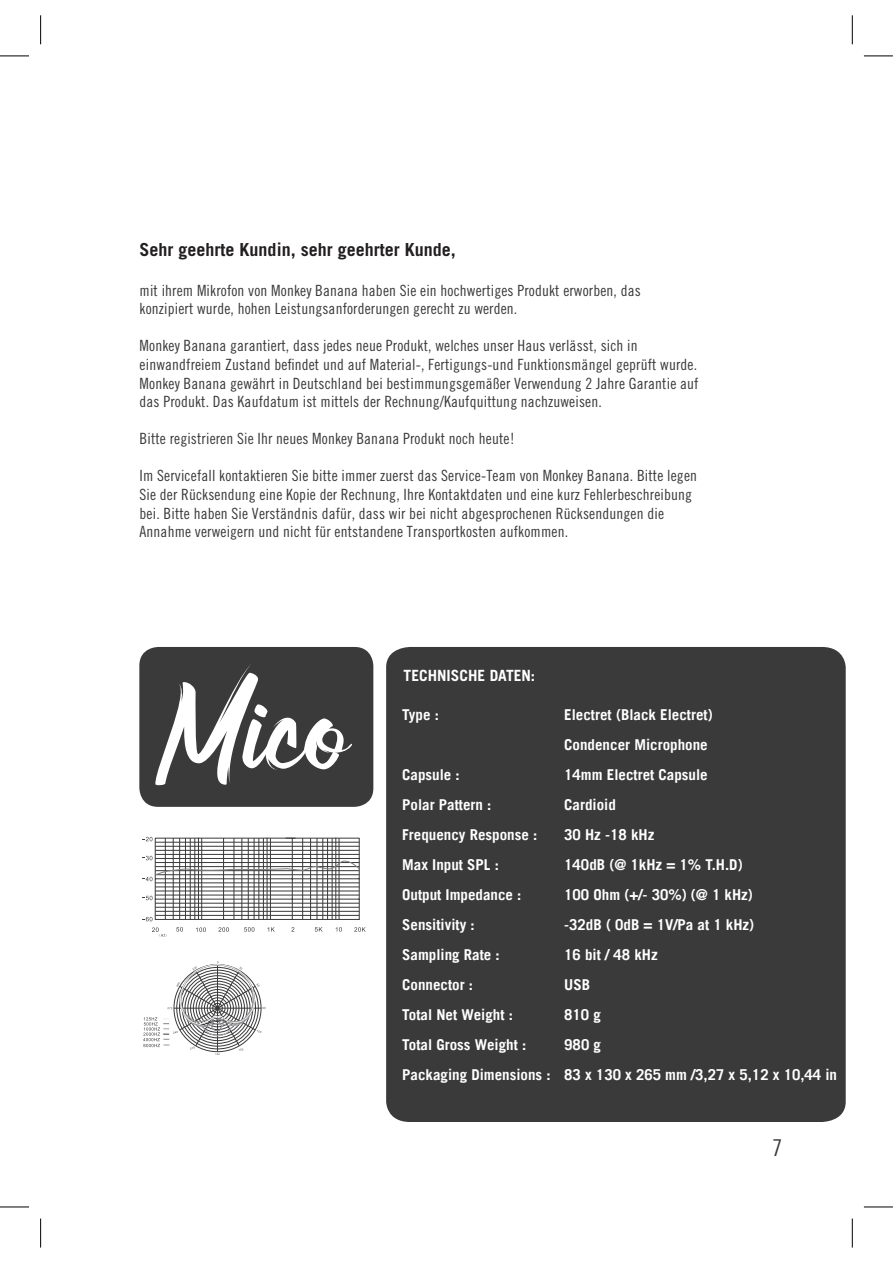
<style>
.page{position:relative;width:893px;height:1263px;background:#fff}
.page>*{position:absolute;margin:0;border:0;box-sizing:border-box;transform-origin:0 0}
.t1{font:23.25px "Trade Gothic LT Std Cn 18";color:#3b3a3b}
.t2{font:700 18px "Trade Gothic LT Std";color:#231f20}
.t3{font:15.45px/18.6px "Trade Gothic LT Std Cn 18";letter-spacing:.01em;color:#3b3a3b}
.t4{font:700 15.45px "Trade Gothic LT Std";color:#fff}
.t5{font:700 15px/30px "Trade Gothic LT";color:#fff}
</style>
<div class="page">
<div style="left:386px;top:647px;width:459px;height:475px;background:#3b3a3b"></div>
<div style="left:139px;top:647px;width:234px;height:160px;background:#3b3a3b;border-radius:19px"></div>
<svg style="left:152px;top:927px;width:15px;height:10px"></svg>
<svg style="left:176px;top:927px;width:7px;height:5px"></svg>
<svg style="left:196px;top:927px;width:10px;height:5px"></svg>
<svg style="left:218px;top:927px;width:11px;height:5px"></svg>
<svg style="left:244px;top:927px;width:10px;height:5px"></svg>
<svg style="left:267px;top:927px;width:8px;height:5px"></svg>
<svg style="left:291px;top:927px;width:3px;height:5px"></svg>
<svg style="left:315px;top:927px;width:7px;height:5px"></svg>
<svg style="left:336px;top:927px;width:6px;height:5px"></svg>
<svg style="left:354px;top:927px;width:11px;height:5px"></svg>
<svg style="left:142px;top:837px;width:218px;height:84px"></svg>
<svg style="left:143px;top:961px;width:122px;height:94px"></svg>
<svg style="left:0;top:56px;width:29px;height:1px"></svg>
<svg style="left:864px;top:56px;width:28px;height:1px"></svg>
<svg style="left:0;top:1207px;width:29px;height:1px"></svg>
<svg style="left:864px;top:1207px;width:28px;height:1px"></svg>
<svg style="left:40px;top:15px;width:1px;height:29px"></svg>
<svg style="left:40px;top:1219px;width:1px;height:29px"></svg>
<svg style="left:852px;top:15px;width:1px;height:29px"></svg>
<svg style="left:852px;top:1219px;width:1px;height:29px"></svg>
<svg style="left:155px;top:664px;width:197px;height:122px"></svg>
<p class="t2" style="left:140px;top:238px;width:318px">Sehr geehrte Kundin, sehr geehrter Kunde,</p>
<p class="t3" style="left:140px;top:281px;width:502px">mit ihrem Mikrofon von Monkey Banana haben Sie ein hochwertiges Produkt erworben, das konzipiert wurde, hohen Leistungsanforderungen gerecht zu werden.</p>
<p class="t3" style="left:140px;top:336px;width:560px">Monkey Banana garantiert, dass jedes neue Produkt, welches unser Haus verlässt, sich in einwandfreiem Zustand befindet und auf Material-, Fertigungs-und Funktionsmängel geprüft wurde.<br>Monkey Banana gewährt in Deutschland bei bestimmungsgemäßer Verwendung 2 Jahre Garantie auf das Produkt. Das Kaufdatum ist mittels der Rechnung/Kaufquittung nachzuweisen.</p>
<p class="t3" style="left:140px;top:429px;width:377px">Bitte registrieren Sie Ihr neues Monkey Banana Produkt noch heute!</p>
<p class="t3" style="left:140px;top:466px;width:559px">Im Servicefall kontaktieren Sie bitte immer zuerst das Service-Team von Monkey Banana. Bitte legen Sie der Rücksendung eine Kopie der Rechnung, Ihre Kontaktdaten und eine kurz Fehlerbeschreibung bei. Bitte haben Sie Verständnis dafür, dass wir bei nicht abgesprochenen Rücksendungen die Annahme verweigern und nicht für entstandene Transportkosten aufkommen.</p>
<p class="t4" style="left:403px;top:666px;width:133px">TECHNISCHE DATEN:</p>
<p class="t5" style="left:402px;top:700px;width:38px">Type :</p>
<p class="t5" style="left:564px;top:700px;width:150px">Electret (Black Electret)<br>Condencer Microphone</p>
<p class="t5" style="left:402px;top:760px;width:59px">Capsule :</p>
<p class="t5" style="left:564px;top:760px;width:145px">14mm Electret Capsule</p>
<p class="t5" style="left:402px;top:790px;width:91px">Polar Pattern :</p>
<p class="t5" style="left:564px;top:790px;width:53px">Cardioid</p>
<p class="t5" style="left:402px;top:820px;width:136px">Frequency Response :</p>
<p class="t5" style="left:564px;top:820px;width:92px">30 Hz -18 kHz</p>
<p class="t5" style="left:402px;top:850px;width:98px">Max Input SPL :</p>
<p class="t5" style="left:564px;top:850px;width:180px">140dB (@ 1kHz = 1% T.H.D)</p>
<p class="t5" style="left:402px;top:880px;width:121px">Output Impedance :</p>
<p class="t5" style="left:564px;top:880px;width:190px">100 Ohm (+/- 30%) (@ 1 kHz)</p>
<p class="t5" style="left:402px;top:910px;width:74px">Sensitivity :</p>
<p class="t5" style="left:564px;top:910px;width:191px">-32dB ( 0dB = 1V/Pa at 1 kHz)</p>
<p class="t5" style="left:402px;top:940px;width:99px">Sampling Rate :</p>
<p class="t5" style="left:564px;top:940px;width:95px">16 bit / 48 kHz</p>
<p class="t5" style="left:402px;top:970px;width:72px">Connector :</p>
<p class="t5" style="left:564px;top:970px;width:27px">USB</p>
<p class="t5" style="left:402px;top:1000px;width:112px">Total Net Weight :</p>
<p class="t5" style="left:564px;top:1000px;width:38px">810 g</p>
<p class="t5" style="left:402px;top:1030px;width:125px">Total Gross Weight :</p>
<p class="t5" style="left:402px;top:1030px;width:436px;text-indent:162px">980 g<br>Packaging Dimensions : 83 x 130 x 265 mm /3,27 x 5,12 x 10,44 in</p>
<h1 class="t1" style="left:772px;top:1134px;width:12px">7</h1>
</div>
